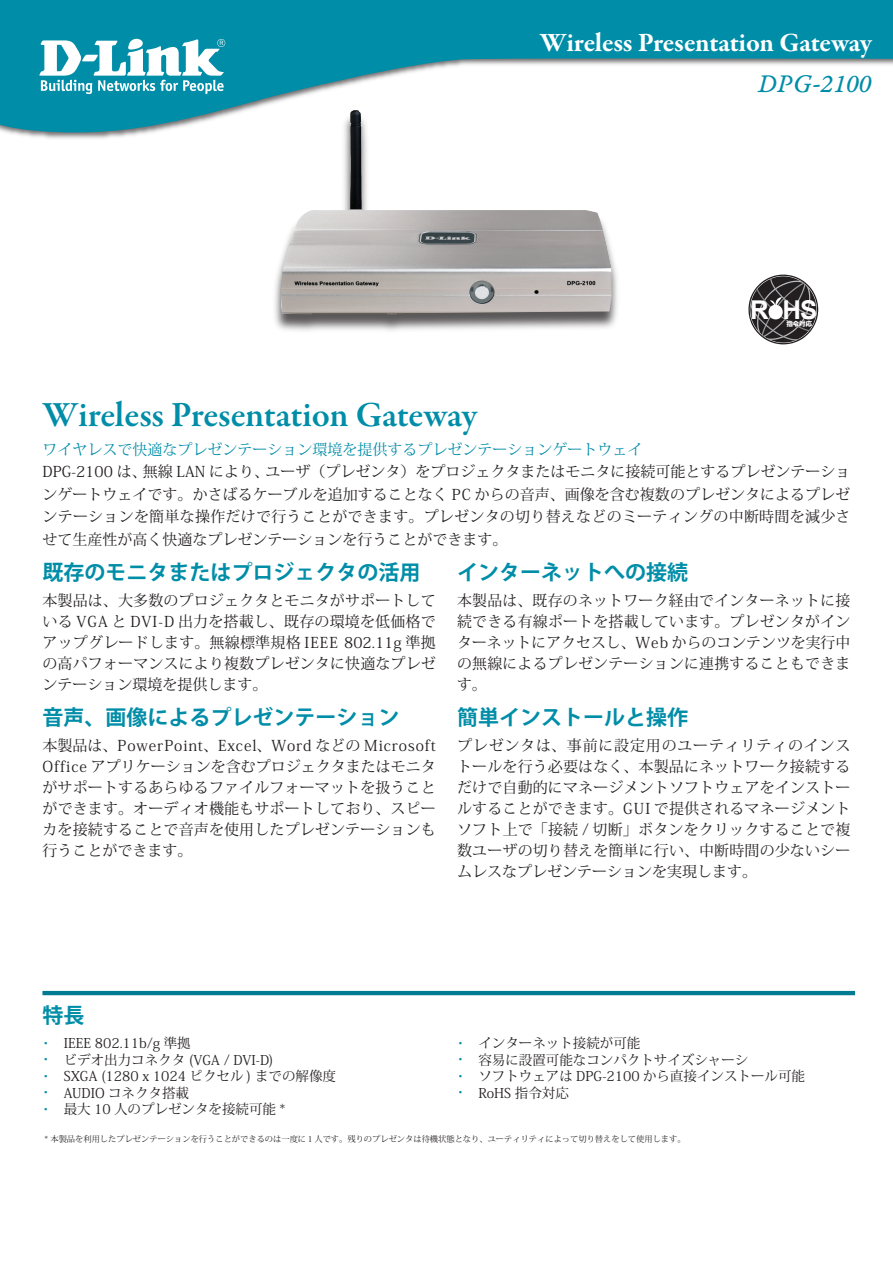
<style>
.page{position:relative;width:893px;height:1263px;background:#fff}
.page>*{position:absolute;margin:0;border:0;box-sizing:border-box;transform-origin:0 0}
.t1{font:600 36px "Garamond Premr Pro";letter-spacing:-.01em;color:#008da8}
.t2{font:700 27px "Garamond Premr Pro";letter-spacing:-.01em;color:#fff}
.t3{font:27px "Garamond Premr Pro It Capt";color:#008da8}
.t4{font:700 25.95px "Arial";color:#fff}
.t5{font:700 21px "Koz Go Pro";color:#008da8}
.t6{font:15px/21px "Koz Min Pro";letter-spacing:.01em;color:#231f20;text-align:justify}
.t7{font:15px "Koz Min Pro";color:#008da8}
.t8{font:13.5px/16.5px "Koz Min Pro";color:#231f20}
.t9{font:13.5px/16.5px "Koz Min Std";color:#231f20}
.t10{font:13.5px/16.5px "MS Mincho";color:#008da8;text-align:justify}
.t11{font:8.25px "Koz Min Pro";color:#231f20}
.t12{font:6.45px "HGP Soei Kakupoptai";color:#fff}
</style>
<div class="page">
<img style="left:5px;top:132px;width:149px;height:7px">
<svg style="left:0;top:0;width:893px;height:132px;fill:#008da8"></svg>
<svg style="left:39px;top:38px;width:186px;height:56px"></svg>
<div style="left:271px;top:111px;width:350px;height:224px;background:#231f20;opacity:.75"></div>
<img style="left:281px;top:110px;width:330px;height:205px">
<svg style="left:748px;top:275px;width:70px;height:69px"></svg>
<hr style="left:42px;top:991px;width:813px;height:4px;background:#007b91">
<h2 class="t2" style="left:540px;top:26px;width:333px">Wireless Presentation Gateway</h2>
<h2 class="t3" style="left:758px;top:68px;width:115px">DPG-2100</h2>
<h3 class="t4" style="left:750px;top:293px;width:69px">RoHS</h3>
<p class="t12" style="left:786px;top:320px;width:27px">指令対応</p>
<h1 class="t1" style="left:43px;top:393px;width:436px">Wireless Presentation Gateway</h1>
<p class="t7" style="left:43px;top:438px;width:601px">ワイヤレスで快適なプレゼンテーション環境を提供するプレゼンテーションゲートウェイ</p>
<p class="t6" style="left:43px;top:460px;width:810px;line-height:22.5px">DPG-2100 は、無線 LAN により、ユーザ（プレゼンタ）をプロジェクタまたはモニタに接続可能とするプレゼンテーションゲートウェイです。かさばるケーブルを追加することなく PC からの音声、画像を含む複数のプレゼンタによるプレゼンテーションを簡単な操作だけで行うことができます。プレゼンタの切り替えなどのミーティングの中断時間を減少させて生産性が高く快適なプレゼンテーションを行うことができます。</p>
<h3 class="t5" style="left:43px;top:559px;width:379px">既存のモニタまたはプロジェクタの活用</h3>
<p class="t6" style="left:43px;top:589px;width:395px">本製品は、大多数のプロジェクタとモニタがサポートしている VGA と DVI-D 出力を搭載し、既存の環境を低価格でアップグレードします。無線標準規格 IEEE 802.11g 準拠の高パフォーマンスにより複数プレゼンタに快適なプレゼンテーション環境を提供します。</p>
<h3 class="t5" style="left:43px;top:704px;width:358px">音声、画像によるプレゼンテーション</h3>
<p class="t6" style="left:43px;top:734px;width:395px">本製品は、PowerPoint、Excel、Word などの Microsoft Office アプリケーションを含むプロジェクタまたはモニタがサポートするあらゆるファイルフォーマットを扱うことができます。オーディオ機能もサポートしており、スピーカを接続することで音声を使用したプレゼンテーションも行うことができます。</p>
<h3 class="t5" style="left:457px;top:559px;width:232px">インターネットへの接続</h3>
<p class="t6" style="left:457px;top:589px;width:395px">本製品は、既存のネットワーク経由でインターネットに接続できる有線ポートを搭載しています。プレゼンタがインターネットにアクセスし、Web からのコンテンツを実行中の無線によるプレゼンテーションに連携することもできます。</p>
<h3 class="t5" style="left:457px;top:704px;width:232px">簡単インストールと操作</h3>
<p class="t6" style="left:457px;top:734px;width:395px">プレゼンタは、事前に設定用のユーティリティのインストールを行う必要はなく、本製品にネットワーク接続するだけで自動的にマネージメントソフトウェアをインストールすることができます。GUI で提供されるマネージメントソフト上で「接続 / 切断」ボタンをクリックすることで複数ユーザの切り替えを簡単に行い、中断時間の少ないシームレスなプレゼンテーションを実現します。</p>
<h3 class="t5" style="left:43px;top:1002px;width:43px">特長</h3>
<p class="t8" style="left:64px;top:1034px;width:274px">IEEE 802.11b/g 準拠<br>ビデオ出力コネクタ (VGA / DVI-D)<br>SXGA (1280 x 1024 ピクセル ) までの解像度<br>AUDIO コネクタ搭載<br>最大 10 人のプレゼンタを接続可能 *</p>
<p class="t10" style="left:43px;top:1035px;width:8px">▪ ▪ ▪ ▪ ▪</p>
<p class="t9" style="left:478px;top:1035px;width:271px">インターネット接続が可能<br>容易に設置可能なコンパクトサイズシャーシ</p>
<p class="t10" style="left:457px;top:1035px;width:8px">▪ ▪ ▪ ▪</p>
<p class="t8" style="left:478px;top:1067px;width:328px">ソフトウェアは DPG-2100 から直接インストール可能<br>RoHS 指令対応</p>
<p class="t11" style="left:45px;top:1133px;width:643px">* 本製品を利用したプレゼンテーションを行うことができるのは一度に１人です。残りのプレゼンタは待機状態となり、ユーティリティによって切り替えをして使用します。</p>
</div>
